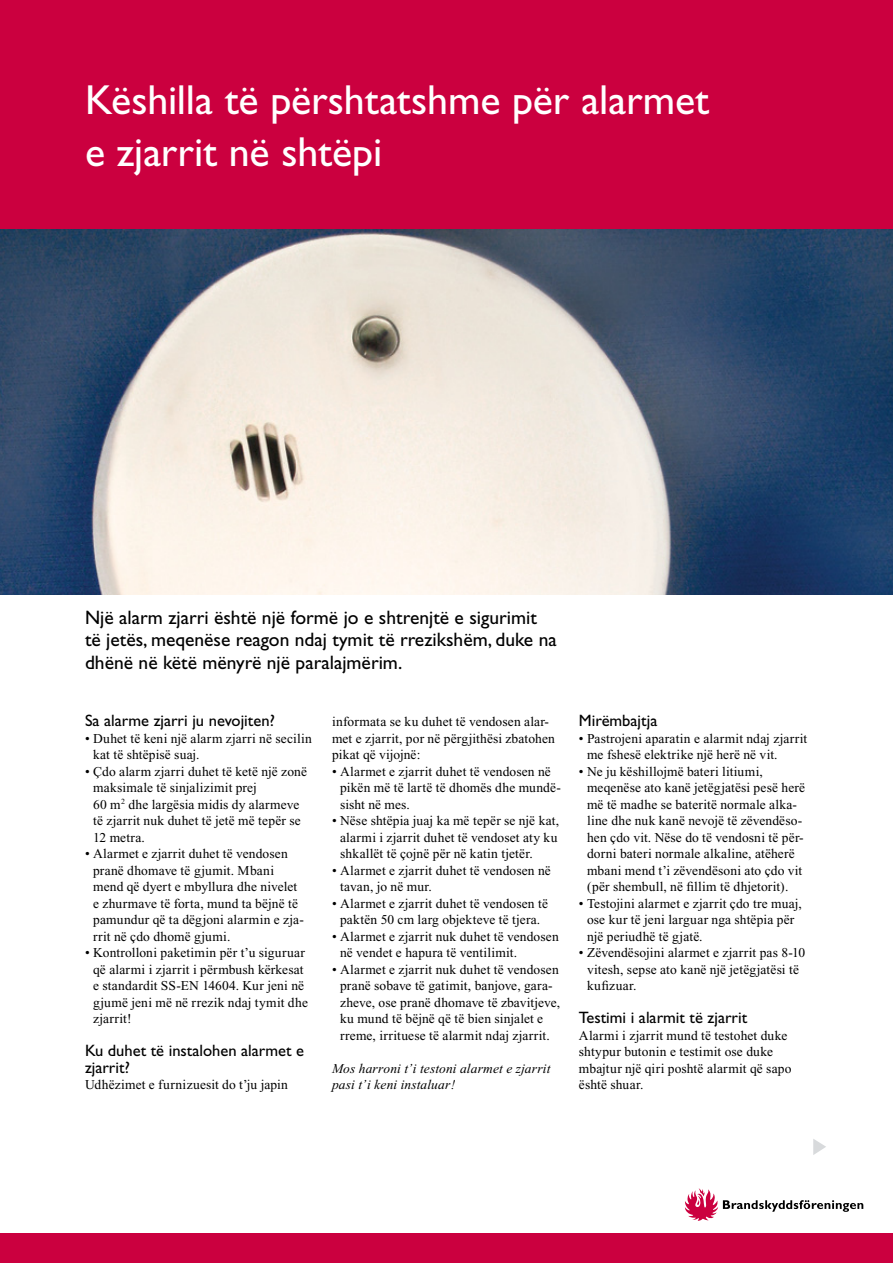
<style>
.page{position:relative;width:893px;height:1263px;background:#fff}
.page>*{position:absolute;margin:0;border:0;box-sizing:border-box;transform-origin:0 0}
.t1{font:42px/52.5px "Gill Sans Std";letter-spacing:-.005em;color:#fff}
.t2{font:19.5px/22.5px "Gill Sans Std";color:#000}
.t3{font:16.5px/16.5px "Gill Sans Std";color:#000}
.t4{font:13.5px/16.5px "Times New Roman";letter-spacing:.01em;color:#000}
.t5{font:italic 13.5px/16.5px "Times New Roman";letter-spacing:.01em;color:#000}
</style>
<div class="page">
<svg style="left:685px;top:1188px;width:178px;height:33px"></svg>
<img style="left:0;top:228px;width:893px;height:366px">
<div style="left:0;top:0;width:893px;height:228px;background:#cb003f"></div>
<div style="left:0;top:1233px;width:893px;height:30px;background:#cb003f"></div>
<svg style="left:813px;top:1139px;width:13px;height:16px"></svg>
<h1 class="t1" style="left:85px;top:74px;width:626px">Këshilla të përshtatshme për alarmet e zjarrit në shtëpi</h1>
<h2 class="t2" style="left:85px;top:606px;width:473px">Një alarm zjarri është një formë jo e shtrenjtë e sigurimit të jetës, meqenëse reagon ndaj tymit të rrezikshëm, duke na dhënë në këtë mënyrë një paralajmërim.</h2>
<p class="t3" style="left:85px;top:712px;width:192px">Sa alarme zjarri ju nevojiten?</p>
<p class="t4" style="left:93px;top:730px;width:220px;text-indent:-8px">• Duhet të keni një alarm zjarri në secilin kat të shtëpisë suaj.</p>
<p class="t4" style="left:93px;top:763px;width:215px;text-indent:-8px">• Çdo alarm zjarri duhet të ketë një zonë maksimale të sinjalizimit prej<br>60 m<sup>2</sup> dhe largësia midis dy alarmeve të zjarrit nuk duhet të jetë më tepër se<br>12 metra.</p>
<p class="t4" style="left:93px;top:845px;width:212px;text-indent:-8px">• Alarmet e zjarrit duhet të vendosen pranë dhomave të gjumit. Mbani mend që dyert e mbyllura dhe nivelet e zhurmave të forta, mund ta bëjnë të pamundur që ta dëgjoni alarmin e zja&shy;rrit në çdo dhomë gjumi.</p>
<p class="t4" style="left:93px;top:944px;width:216px;text-indent:-8px">• Kontrolloni paketimin për t’u siguruar që alarmi i zjarrit i përmbush kërkesat e standardit SS-EN 14604. Kur jeni në gjumë jeni më në rrezik ndaj tymit dhe zjarrit!</p>
<p class="t3" style="left:85px;top:1042px;width:221px">Ku duhet të instalohen alarmet e zjarrit?</p>
<p class="t4" style="left:85px;top:1076px;width:204px">Udhëzimet e furnizuesit do t’ju japin</p>
<p class="t4" style="left:332px;top:713px;width:224px">informata se ku duhet të vendosen alar&shy;met e zjarrit, por në përgjithësi zbatohen pikat që vijojnë:</p>
<p class="t4" style="left:340px;top:763px;width:222px;text-indent:-8px">• Alarmet e zjarrit duhet të vendosen në pikën më të lartë të dhomës dhe mundë&shy;sisht në mes.</p>
<p class="t4" style="left:340px;top:812px;width:221px;text-indent:-8px">• Nëse shtëpia juaj ka më tepër se një kat, alarmi i zjarrit duhet të vendoset aty ku shkallët të çojnë për në katin tjetër.</p>
<p class="t4" style="left:340px;top:862px;width:212px;text-indent:-8px">• Alarmet e zjarrit duhet të vendosen në tavan, jo në mur.</p>
<p class="t4" style="left:332px;top:895px;width:218px;text-align:center">• Alarmet e zjarrit duhet të vendosen të paktën 50 cm larg objekteve të tjera.</p>
<p class="t4" style="left:340px;top:928px;width:220px;text-indent:-8px">• Alarmet e zjarrit nuk duhet të vendosen në vendet e hapura të ventilimit.</p>
<p class="t4" style="left:340px;top:961px;width:222px;text-indent:-8px">• Alarmet e zjarrit nuk duhet të vendosen pranë sobave të gatimit, banjove, gara&shy;zheve, ose pranë dhomave të zbavitjeve, ku mund të bëjnë që të bien sinjalet e rreme, irrituese të alarmit ndaj zjarrit.</p>
<p class="t5" style="left:332px;top:1060px;width:220px">Mos harroni t’i testoni alarmet e zjarrit pasi t’i keni instaluar!</p>
<p class="t3" style="left:579px;top:712px;width:80px">Mirëmbajtja</p>
<p class="t4" style="left:587px;top:730px;width:222px;text-indent:-8px">• Pastrojeni aparatin e alarmit ndaj zjarrit me fshesë elektrike një herë në vit.</p>
<p class="t4" style="left:587px;top:763px;width:220px;text-indent:-8px">• Ne ju këshillojmë bateri litiumi, meqenëse ato kanë jetëgjatësi pesë herë më të madhe se bateritë normale alka&shy;line dhe nuk kanë nevojë të zëvendëso&shy;hen çdo vit. Nëse do të vendosni të për&shy;dorni bateri normale alkaline, atëherë mbani mend t’i zëvendësoni ato çdo vit (për shembull, në fillim të dhjetorit).</p>
<p class="t4" style="left:587px;top:895px;width:216px;text-indent:-8px">• Testojini alarmet e zjarrit çdo tre muaj, ose kur të jeni larguar nga shtëpia për një periudhë të gjatë.</p>
<p class="t4" style="left:587px;top:944px;width:220px;text-indent:-8px">• Zëvendësojini alarmet e zjarrit pas 8-10 vitesh, sepse ato kanë një jetëgjatësi të kufizuar.</p>
<p class="t3" style="left:579px;top:1009px;width:170px">Testimi i alarmit të zjarrit</p>
<p class="t4" style="left:579px;top:1027px;width:214px">Alarmi i zjarrit mund të testohet duke shtypur butonin e testimit ose duke mbajtur një qiri poshtë alarmit që sapo është shuar.</p>
</div>
